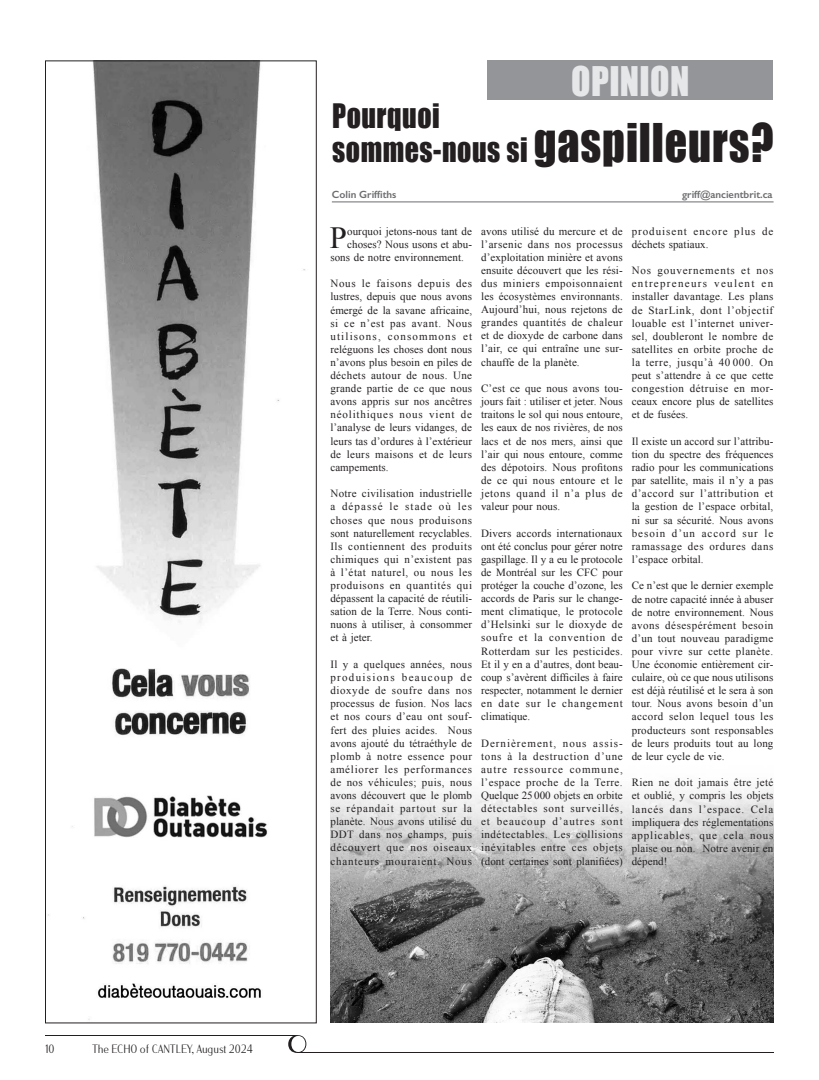
<style>
.page{position:relative;width:819px;height:1080px;background:#fff}
.page>*{position:absolute;margin:0;border:0;box-sizing:border-box;transform-origin:0 0}
.Text_just_-_times_11pt{font:37.5px "Impact";letter-spacing:.01em;color:#e6e7e9;scale:.95 1}
.Haut_de_page_chronique{font:31px/34px "Impact";letter-spacing:.02em;color:#231f20;scale:.9 1}
.Text_just_-_times_11pt-2{font:30.8px "Times New Roman";color:#231f20}
.t1{font:700 12.5px "Olimpico";color:#231f20}
.Text_just_-_times_11pt-3{font:11px/13.1px "Times New Roman";letter-spacing:.01em;color:#231f20;text-align:justify}
.Text_just_-_times_11pt-4{font:11px/13.1px "Times New Roman";letter-spacing:.09em;color:#231f20}
.Auteur{font:600 10.5px "Gill Sans";color:#6c6d70}
.s1{font-size:49px}
</style>
<div class="page">
<img style="left:48px;top:62px;width:257px;height:958px">
<img style="left:330px;top:787px;width:444px;height:236px">
<hr style="left:332px;top:202px;width:442px;height:1px;background:#6c6d70">
<div style="left:488px;top:60px;width:285px;height:40px;background:#939598"></div>
<svg style="left:45px;top:1035px;width:729px;height:18px"></svg>
<p class="t1" style="left:45px;top:1042px;width:11px">10</p>
<p class="t1" style="left:92px;top:1042px;width:162px">The ECHO of CANTLEY, August 2024</p>
<p class="Text_just_-_times_11pt" style="left:571px;top:52px;width:126px">OPINION</p>
<p class="Haut_de_page_chronique" style="left:332px;top:98px;width:492px">Pourquoi<br>sommes-nous si <span class="s1">gaspilleurs?</span></p>
<p class="Auteur" style="left:332px;top:188px;width:66px">Colin Griffiths</p>
<p class="Auteur" style="left:682px;top:188px;width:92px">griff@ancientbrit.ca</p>
<p class="Text_just_-_times_11pt-2" style="left:330px;top:217px;width:19px">P</p>
<p class="Text_just_-_times_11pt-3" style="left:347px;top:224px;width:126px">ourquoi jetons-nous tant de</p>
<p class="Text_just_-_times_11pt-3" style="left:347px;top:237px;width:126px">choses? Nous usons et abu-</p>
<p class="Text_just_-_times_11pt-3" style="left:330px;top:250px;width:135px">sons de notre environnement.</p>
<p class="Text_just_-_times_11pt-3" style="left:330px;top:277px;width:143px">Nous le faisons depuis des lustres, depuis que nous avons émergé de la savane africaine, si ce n’est pas avant. Nous utilisons, consommons et reléguons les choses dont nous n’avons plus besoin en piles de déchets autour de nous. Une grande partie de ce que nous avons appris sur nos ancêtres néolithiques nous vient de l’analyse de leurs vidanges, de leurs tas d’ordures à l’extérieur de leurs maisons et de leurs campements.</p>
<p class="Text_just_-_times_11pt-3" style="left:330px;top:487px;width:143px">Notre civilisation industrielle a dépassé le stade où les choses que nous produisons sont naturellement recyclables.<br>Ils contiennent des produits chimiques qui n’existent pas à l’état naturel, ou nous les produisons en quantités qui dépassent la capacité de réutili&shy;sation de la Terre. Nous conti&shy;nuons à utiliser, à consommer et à jeter.</p>
<p class="Text_just_-_times_11pt-3" style="left:330px;top:658px;width:143px">Il y a quelques années, nous produisions beaucoup de dioxyde de soufre dans nos processus de fusion. Nos lacs et nos cours d’eau ont souf&shy;fert des pluies acides. Nous avons ajouté du tétraéthyle de plomb à notre essence pour améliorer les performances de nos véhicules; puis, nous avons découvert que le plomb se répandait partout sur la planète. Nous avons utilisé du DDT dans nos champs, puis découvert que nos oiseaux chanteurs mouraient. Nous</p>
<p class="Text_just_-_times_11pt-3" style="left:481px;top:224px;width:143px">avons utilisé du mercure et de l’arsenic dans nos processus d’exploitation minière et avons ensuite découvert que les rési&shy;dus miniers empoisonnaient les écosystèmes environnants.<br>Aujourd’hui, nous rejetons de grandes quantités de chaleur et de dioxyde de carbone dans l’air, ce qui entraîne une sur&shy;chauffe de la planète.</p>
<p class="Text_just_-_times_11pt-3" style="left:481px;top:382px;width:143px">C’est ce que nous avons tou&shy;jours fait : utiliser et jeter. Nous traitons le sol qui nous entoure, les eaux de nos rivières, de nos lacs et de nos mers, ainsi que l’air qui nous entoure, comme des dépotoirs. Nous profitons de ce qui nous entoure et le jetons quand il n’a plus de valeur pour nous.</p>
<p class="Text_just_-_times_11pt-3" style="left:481px;top:526px;width:143px">Divers accords internationaux ont été conclus pour gérer notre gaspillage. Il y a eu le protocole de Montréal sur les CFC pour protéger la couche d’ozone, les accords de Paris sur le change&shy;ment climatique, le protocole d’Helsinki sur le dioxyde de soufre et la convention de Rotterdam sur les pesticides.<br>Et il y en a d’autres, dont beau&shy;coup s’avèrent difficiles à faire respecter, notamment le dernier en date sur le changement climatique.</p>
<p class="Text_just_-_times_11pt-3" style="left:481px;top:736px;width:143px">Dernièrement, nous assis&shy;tons à la destruction d’une autre ressource commune, l’espace proche de la Terre.<br>Quelque 25 000 objets en orbite détectables sont surveillés, et beaucoup d’autres sont indétectables. Les collisions inévitables entre ces objets (dont certaines sont planifiées)</p>
<p class="Text_just_-_times_11pt-4" style="left:632px;top:224px;width:143px">produisent encore plus de déchets spatiaux.</p>
<p class="Text_just_-_times_11pt-3" style="left:632px;top:264px;width:143px">Nos gouvernements et nos entrepreneurs veulent en installer davantage. Les plans de StarLink, dont l’objectif louable est l’internet univer&shy;sel, doubleront le nombre de satellites en orbite proche de la terre, jusqu’à 40 000. On peut s’attendre à ce que cette congestion détruise en mor&shy;ceaux encore plus de satellites et de fusées.</p>
<p class="Text_just_-_times_11pt-3" style="left:632px;top:435px;width:143px">Il existe un accord sur l’attribu&shy;tion du spectre des fréquences radio pour les communications par satellite, mais il n’y a pas d’accord sur l’attribution et la gestion de l’espace orbital, ni sur sa sécurité. Nous avons besoin d’un accord sur le ramassage des ordures dans l’espace orbital.</p>
<p class="Text_just_-_times_11pt-3" style="left:632px;top:579px;width:143px">Ce n’est que le dernier exemple de notre capacité innée à abuser de notre environnement. Nous avons désespérément besoin d’un tout nouveau paradigme pour vivre sur cette planète.<br>Une économie entièrement cir&shy;culaire, où ce que nous utilisons est déjà réutilisé et le sera à son tour. Nous avons besoin d’un accord selon lequel tous les producteurs sont responsables de leurs produits tout au long de leur cycle de vie.</p>
<p class="Text_just_-_times_11pt-3" style="left:632px;top:776px;width:143px">Rien ne doit jamais être jeté et oublié, y compris les objets lancés dans l’espace. Cela impliquera des réglementations applicables, que cela nous plaise ou non. Notre avenir en dépend!</p>
</div>
